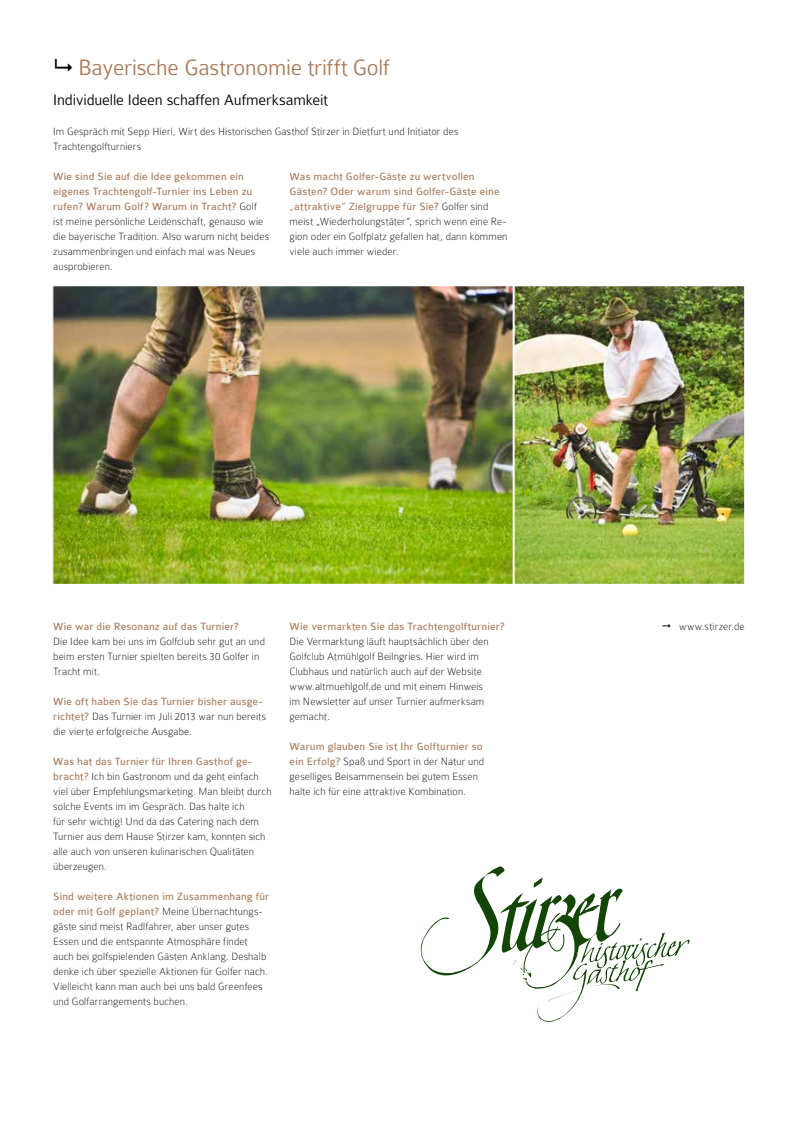
<style>
.page{position:relative;width:798px;height:1134px;background:#fff}
.page>*{position:absolute;margin:0;border:0;box-sizing:border-box;transform-origin:0 0}
.t1{font:300 23.75px "Colaborate";letter-spacing:-.01em;color:#aa7c5a}
.t2{font:300 16.25px "Colaborate";letter-spacing:-.01em;color:#000}
.t3{font:100 11.25px/15px "Colaborate";letter-spacing:.01em;color:#000}
.t4{font:11.25px "Colaborate";letter-spacing:.01em;color:#aa7c5a}
.s1{font-weight:400;color:#aa7c5a}
</style>
<div class="page">
<img style="left:54px;top:287px;width:689px;height:296px">
<div style="left:52px;top:285px;width:461px;height:300px;border:1px solid #fff"></div>
<div style="left:513px;top:285px;width:232px;height:300px;border:1px solid #fff"></div>
<svg style="left:420px;top:866px;width:270px;height:156px"></svg>
<h1 class="t1" style="left:78px;top:55px;width:313px">Bayerische Gastronomie trifft Golf</h1>
<h2 class="t2" style="left:53px;top:91px;width:276px">I ndividuelle I deen schaffen Aufmerksamkeit</h2>
<p class="t3" style="left:53px;top:124px;width:406px">Im Gespräch mit Sepp Hierl, Wirt des Historischen Gasthof Stirzer in Dietfurt und Initiator des<br>Trachtengolfturniers</p>
<p class="t3" style="left:53px;top:169px;width:217px"><span class="s1">Wie sind Sie auf die Idee gekommen ein eigenes Trachtengolf-Turnier ins Leben zu rufen? Warum Golf? Warum in Tracht?</span> Golf ist meine persönliche Leidenschaft, genauso wie die bayerische Tradition. Also warum nicht beides zusammenbringen und einfach mal was Neues ausprobieren.</p>
<p class="t3" style="left:289px;top:169px;width:219px"><span class="s1">Was macht Golfer-Gäste zu wertvollen Gästen? Oder warum sind Golfer-Gäste eine „attraktive“ Zielgruppe für Sie?</span> Golfer sind meist „Wiederholungstäter“, sprich wenn eine Re&shy;gion oder ein Golfplatz gefallen hat, dann kommen viele auch immer wieder.</p>
<p class="t4" style="left:53px;top:621px;width:187px">Wie war die Resonanz auf das Turnier?</p>
<p class="t3" style="left:53px;top:634px;width:213px">Die Idee kam bei uns im Golfclub sehr gut an und beim ersten Turnier spielten bereits 30 Golfer in<br>Tracht mit.</p>
<p class="t3" style="left:53px;top:694px;width:214px"><span class="s1">Wie oft haben Sie das Turnier bisher ausge&shy;richtet?</span> Das Turnier im Juli 2013 war nun bereits die vierte erfolgreiche Ausgabe.</p>
<p class="t3" style="left:53px;top:754px;width:220px"><span class="s1">Was hat das Turnier für Ihren Gasthof ge&shy;bracht?</span> Ich bin Gastronom und da geht einfach viel über Empfehlungsmarketing. Man bleibt durch solche Events im im Gespräch. Das halte ich<br>für sehr wichtig! Und da das Catering nach dem Turnier aus dem Hause Stirzer kam, konnten sich alle auch von unseren kulinarischen Qualitäten überzeugen.</p>
<p class="t3" style="left:53px;top:889px;width:217px"><span class="s1">Sind weitere Aktionen im Zusammenhang für oder mit Golf geplant?</span> Meine Übernachtungs&shy;gäste sind meist Radlfahrer, aber unser gutes Essen und die entspannte Atmosphäre findet auch bei golfspielenden Gästen Anklang. Deshalb denke ich über spezielle Aktionen für Golfer nach.<br>Vielleicht kann man auch bei uns bald Greenfees und Golfarrangements buchen.</p>
<p class="t4" style="left:289px;top:621px;width:216px">Wie vermarkten Sie das Trachtengolfturnier?</p>
<p class="t3" style="left:289px;top:634px;width:201px">Die Vermarktung läuft hauptsächlich über den Golfclub Atmühlgolf Beilngries. Hier wird im Clubhaus und natürlich auch auf der Website www.altmuehlgolf.de und mit einem Hinweis im Newsletter auf unser Turnier aufmerksam gemacht.</p>
<p class="t3" style="left:289px;top:739px;width:196px"><span class="s1">Warum glauben Sie ist Ihr Golfturnier so ein Erfolg?</span> Spaß und Sport in der Natur und geselliges Beisammensein bei gutem Essen halte ich für eine attraktive Kombination.</p>
<p class="t3" style="left:679px;top:619px;width:67px">www.stirzer.de</p>
</div>
